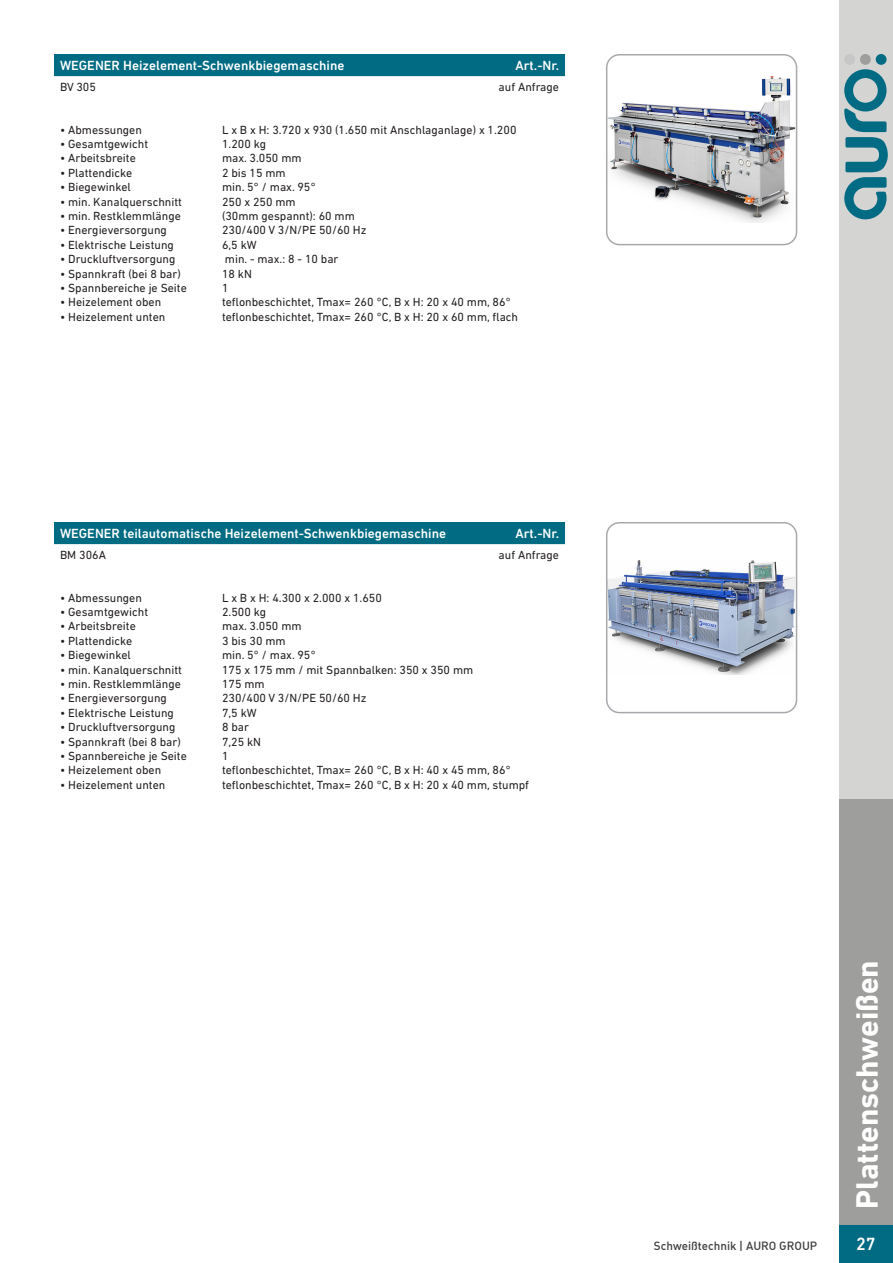
<style>
.page{position:relative;width:893px;height:1263px;background:#fff}
.page>*{position:absolute;margin:0;border:0;box-sizing:border-box;transform-origin:0 0}
.t1{font:700 31.5px "DIN Next LT Pro";color:#fff}
.t2{font:500 18px "DIN Next LT Pro";color:#fff}
.t3{font:500 13.5px "DIN Next LT Pro";color:#fff}
.t4{font:12px "DIN Next LT Pro";color:#231f20}
.t5{font:11.7px "DIN Medium Alternate";color:#3e3e3f}
</style>
<div class="page">
<div style="left:839px;top:0;width:54px;height:1263px;background:#d4d4d3"></div>
<div style="left:839px;top:1225px;width:54px;height:38px;background:#006b82"></div>
<div style="left:839px;top:799px;width:54px;height:426px;background:#9e9e9c"></div>
<div style="left:876px;top:54px;width:10px;height:11px;background:#006b82;border-radius:50%"></div>
<div style="left:844px;top:54px;width:11px;height:11px;background:#c7c7c7;border-radius:50%"></div>
<div style="left:860px;top:54px;width:11px;height:11px;background:#9e9e9c;border-radius:50%"></div>
<svg style="left:844px;top:69px;width:44px;height:151px"></svg>
<img style="left:609px;top:560px;width:185px;height:115px">
<div style="left:606px;top:522px;width:191px;height:191px;border:2px solid #a8a9ad;border-radius:13px"></div>
<img style="left:609px;top:76px;width:185px;height:147px">
<div style="left:606px;top:54px;width:191px;height:191px;border:2px solid #a8a9ad;border-radius:13px"></div>
<div style="left:54px;top:54px;width:511px;height:22px;background:#006b82"></div>
<div style="left:54px;top:522px;width:511px;height:22px;background:#006b82"></div>
<p class="t3" style="left:60px;top:58px;width:286px">WEGENER Heizelement-Schwenkbiegemaschine</p>
<p class="t3" style="left:515px;top:58px;width:45px">Art.-Nr.</p>
<p class="t4" style="left:60px;top:80px;width:37px">BV 305</p>
<p class="t4" style="left:499px;top:80px;width:62px">auf Anfrage</p>
<p class="t4" style="left:60px;top:123px;width:83px">• Abmessungen</p>
<p class="t4" style="left:222px;top:123px;width:296px">L x B x H: 3.720 x 930 (1.650 mit Anschlaganlage) x 1.200</p>
<p class="t4" style="left:60px;top:137px;width:90px">• Gesamtgewicht</p>
<p class="t4" style="left:222px;top:137px;width:46px">1.200 kg</p>
<p class="t4" style="left:60px;top:151px;width:77px">• Arbeitsbreite</p>
<p class="t4" style="left:222px;top:151px;width:81px">max. 3.050 mm</p>
<p class="t4" style="left:60px;top:166px;width:74px">• Plattendicke</p>
<p class="t4" style="left:222px;top:166px;width:65px">2 bis 15 mm</p>
<p class="t4" style="left:60px;top:180px;width:72px">• Biegewinkel</p>
<p class="t4" style="left:222px;top:180px;width:95px">min. 5° / max. 95°</p>
<p class="t4" style="left:60px;top:195px;width:124px">• min. Kanalquerschnitt</p>
<p class="t4" style="left:222px;top:195px;width:75px">250 x 250 mm</p>
<p class="t4" style="left:60px;top:209px;width:122px">• min. Restklemmlänge</p>
<p class="t4" style="left:222px;top:209px;width:134px">(30mm gespannt): 60 mm</p>
<p class="t4" style="left:60px;top:223px;width:108px">• Energieversorgung</p>
<p class="t4" style="left:222px;top:223px;width:146px">230/400 V 3/N/PE 50/60 Hz</p>
<p class="t4" style="left:60px;top:238px;width:115px">• Elektrische Leistung</p>
<p class="t4" style="left:222px;top:238px;width:36px">6,5 kW</p>
<p class="t4" style="left:60px;top:252px;width:117px">• Druckluftversorgung</p>
<p class="t4" style="left:225px;top:252px;width:115px">min. - max.: 8 - 10 bar</p>
<p class="t4" style="left:60px;top:267px;width:122px">• Spannkraft (bei 8 bar)</p>
<p class="t4" style="left:222px;top:267px;width:31px">18 kN</p>
<p class="t4" style="left:60px;top:281px;width:128px">• Spannbereiche je Seite</p>
<p class="t4" style="left:222px;top:281px;width:8px">1</p>
<p class="t4" style="left:60px;top:295px;width:103px">• Heizelement oben</p>
<p class="t4" style="left:222px;top:295px;width:291px">teflonbeschichtet, Tmax= 260 °C, B x H: 20 x 40 mm, 86°</p>
<p class="t4" style="left:60px;top:310px;width:107px">• Heizelement unten</p>
<p class="t4" style="left:222px;top:310px;width:298px">teflonbeschichtet, Tmax= 260 °C, B x H: 20 x 60 mm, flach</p>
<p class="t3" style="left:60px;top:526px;width:388px">WEGENER teilautomatische Heizelement-Schwenkbiegemaschine</p>
<p class="t3" style="left:515px;top:526px;width:45px">Art.-Nr.</p>
<p class="t4" style="left:60px;top:548px;width:47px">BM 306A</p>
<p class="t4" style="left:499px;top:548px;width:62px">auf Anfrage</p>
<p class="t4" style="left:60px;top:591px;width:83px">• Abmessungen</p>
<p class="t4" style="left:222px;top:591px;width:161px">L x B x H: 4.300 x 2.000 x 1.650</p>
<p class="t4" style="left:60px;top:605px;width:90px">• Gesamtgewicht</p>
<p class="t4" style="left:222px;top:605px;width:46px">2.500 kg</p>
<p class="t4" style="left:60px;top:619px;width:77px">• Arbeitsbreite</p>
<p class="t4" style="left:222px;top:619px;width:81px">max. 3.050 mm</p>
<p class="t4" style="left:60px;top:634px;width:74px">• Plattendicke</p>
<p class="t4" style="left:222px;top:634px;width:65px">3 bis 30 mm</p>
<p class="t4" style="left:60px;top:648px;width:72px">• Biegewinkel</p>
<p class="t4" style="left:222px;top:648px;width:95px">min. 5° / max. 95°</p>
<p class="t4" style="left:60px;top:663px;width:124px">• min. Kanalquerschnitt</p>
<p class="t4" style="left:222px;top:663px;width:253px">175 x 175 mm / mit Spannbalken: 350 x 350 mm</p>
<p class="t4" style="left:60px;top:677px;width:122px">• min. Restklemmlänge</p>
<p class="t4" style="left:222px;top:677px;width:44px">175 mm</p>
<p class="t4" style="left:60px;top:691px;width:108px">• Energieversorgung</p>
<p class="t4" style="left:222px;top:691px;width:146px">230/400 V 3/N/PE 50/60 Hz</p>
<p class="t4" style="left:60px;top:706px;width:115px">• Elektrische Leistung</p>
<p class="t4" style="left:222px;top:706px;width:36px">7,5 kW</p>
<p class="t4" style="left:60px;top:720px;width:117px">• Druckluftversorgung</p>
<p class="t4" style="left:222px;top:720px;width:28px">8 bar</p>
<p class="t4" style="left:60px;top:735px;width:122px">• Spannkraft (bei 8 bar)</p>
<p class="t4" style="left:222px;top:735px;width:41px">7,25 kN</p>
<p class="t4" style="left:60px;top:749px;width:128px">• Spannbereiche je Seite</p>
<p class="t4" style="left:222px;top:749px;width:8px">1</p>
<p class="t4" style="left:60px;top:763px;width:103px">• Heizelement oben</p>
<p class="t4" style="left:222px;top:763px;width:291px">teflonbeschichtet, Tmax= 260 °C, B x H: 40 x 45 mm, 86°</p>
<p class="t4" style="left:60px;top:778px;width:107px">• Heizelement unten</p>
<p class="t4" style="left:222px;top:778px;width:309px">teflonbeschichtet, Tmax= 260 °C, B x H: 20 x 40 mm, stumpf</p>
<h1 class="t1" style="left:849px;top:1209px;width:250px;rotate:-90deg">Plattenschweißen</h1>
<p class="t5" style="left:654px;top:1238px;width:165px">Schweißtechnik | AURO GROUP</p>
<h2 class="t2" style="left:856px;top:1233px;width:21px">27</h2>
</div>
